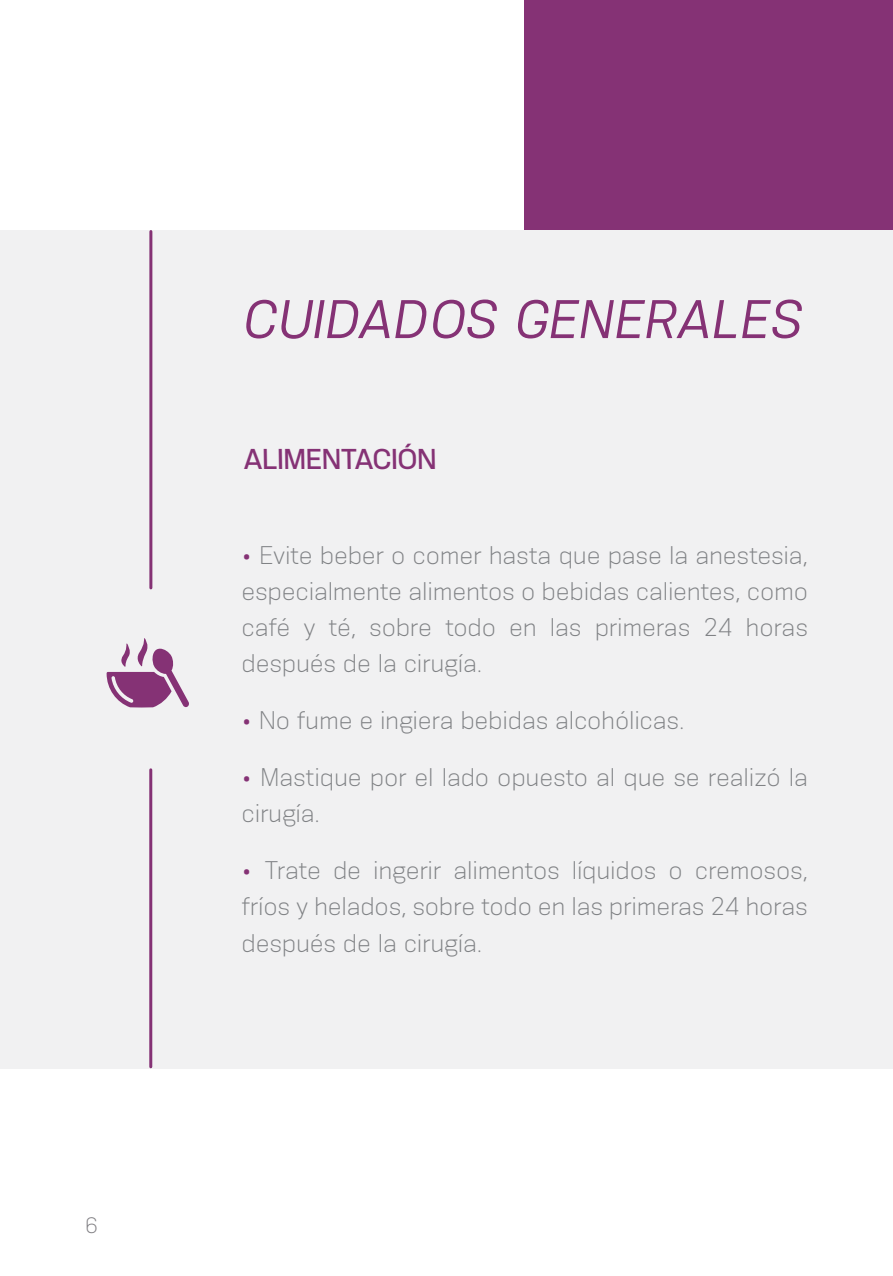
<style>
.page{position:relative;width:893px;height:1276px;background:#fff}
.page>*{position:absolute;margin:0;border:0;box-sizing:border-box;transform-origin:0 0}
.t1{font:italic 51px "Konsens";color:#853275}
.t2{font:500 27px "Konsens";color:#853275}
.t3{font:300 24px/36px "Konsens";letter-spacing:-.01em;color:#808285;text-align:justify}
.t4{font:300 21px "Konsens";color:#807f83}
.s1{color:#853275}
</style>
<div class="page">
<div style="left:525px;top:0;width:368px;height:1046px;background:#853275"></div>
<div style="left:0;top:230px;width:893px;height:838px;background:#f1f1f2"></div>
<svg style="left:107px;top:638px;width:82px;height:69px"></svg>
<hr style="left:149px;top:231px;width:3px;height:357px;background:#853275">
<hr style="left:149px;top:770px;width:3px;height:296px;background:#853275">
<p class="t4" style="left:85px;top:1212px;width:14px">6</p>
<h1 class="t1" style="left:242px;top:288px;width:564px">CUIDADOS GENERALES</h1>
<p class="t2" style="left:244px;top:442px;width:196px">ALIMENTACIÓN</p>
<p class="t3" style="left:242px;top:536px;width:568px"><span class="s1">•</span> Evite beber o comer hasta que pase la anestesia, especialmente alimentos o bebidas calientes, como café y té, sobre todo en las primeras 24 horas después de la cirugía.</p>
<p class="t3" style="left:242px;top:701px;width:444px"><span class="s1">•</span> No fume e ingiera bebidas alcohólicas.</p>
<p class="t3" style="left:242px;top:759px;width:568px"><span class="s1">•</span> Mastique por el lado opuesto al que se realizó la cirugía.</p>
<p class="t3" style="left:242px;top:852px;width:568px"><span class="s1">•</span> Trate de ingerir alimentos líquidos o cremosos, fríos y helados, sobre todo en las primeras 24 horas después de la cirugía.</p>
</div>
